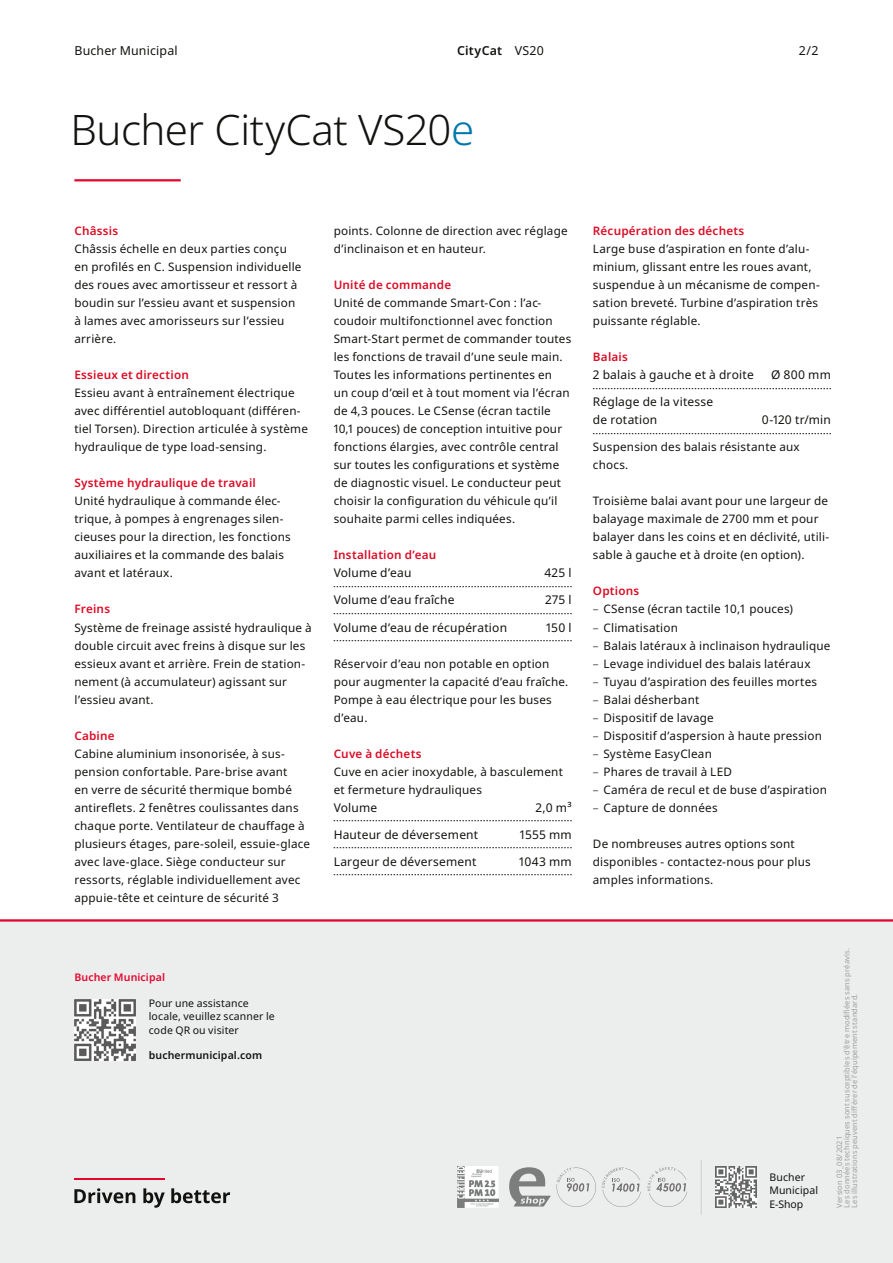
<style>
.page{position:relative;width:893px;height:1263px;background:#fff}
.page>*{position:absolute;margin:0;border:0;box-sizing:border-box;transform-origin:0 0}
.Title_28_30pt{font:300 42px "Noto Sans";letter-spacing:-.01em;color:#121310}
.Header_left_8_25_12p{font:12.3px "Noto Sans";letter-spacing:.015em;color:#121310}
.t1{font:600 12.3px "Noto Sans";letter-spacing:.02em;color:#121310}
.Header_right_8_25_12{font:12.3px "Noto Sans";color:#121310}
.Copy_small_Texttable{font:12px/18px "Noto Sans";letter-spacing:.015em;color:#121310}
.Copy_small_8_12pt_le{font:11.7px/18px "Noto Sans";letter-spacing:.015em;color:#121310}
.Subtitle_small_8_12p{font:600 11.7px "Noto Sans";letter-spacing:.015em;color:#dc0c26}
.Text_7_9pt{font:10.5px/13.5px "Noto Sans";letter-spacing:.01em;color:#121310}
.Text_7_9pt-2{font:600 10.5px "Noto Sans";letter-spacing:.01em;color:#121310}
.contact_info_header{font:600 10.5px "Noto Sans";letter-spacing:.01em;color:#e4042d}
.Text_7_9pt-3{font:7.5px "Noto Sans";letter-spacing:.015em;color:#9e9f9f}
.Text_5_5_disclaimer{font:7.5px "Noto Sans";letter-spacing:.02em;color:#9e9f9f}
.s1{font-weight:400}
.s2{color:#0077ab}
.s3{font-weight:300}
</style>
<div class="page">
<div style="left:0;top:919px;width:893px;height:344px;background:#eceded"></div>
<hr style="left:74px;top:179px;width:107px;height:2px;background:#e4042d">
<hr style="left:0;top:919px;width:893px;height:2px;background:#e4042d">
<svg style="left:334px;top:586px;width:238px;height:1px"></svg>
<svg style="left:334px;top:613px;width:238px;height:1px"></svg>
<svg style="left:334px;top:640px;width:238px;height:1px"></svg>
<svg style="left:334px;top:820px;width:238px;height:1px"></svg>
<svg style="left:334px;top:847px;width:238px;height:1px"></svg>
<svg style="left:334px;top:874px;width:238px;height:1px"></svg>
<svg style="left:593px;top:388px;width:238px;height:1px"></svg>
<svg style="left:593px;top:433px;width:238px;height:1px"></svg>
<img style="left:74px;top:999px;width:62px;height:61px">
<svg style="left:74px;top:1188px;width:61px;height:15px"></svg>
<svg style="left:143px;top:1188px;width:22px;height:20px"></svg>
<svg style="left:171px;top:1188px;width:59px;height:15px"></svg>
<hr style="left:74px;top:1178px;width:91px;height:2px;background:#e4042d">
<img style="left:715px;top:1167px;width:42px;height:41px">
<img style="left:457px;top:1167px;width:41px;height:41px">
<svg style="left:509px;top:1167px;width:42px;height:39px"></svg>
<svg style="left:557px;top:1167px;width:39px;height:40px"></svg>
<svg style="left:602px;top:1167px;width:39px;height:40px"></svg>
<svg style="left:647px;top:1167px;width:40px;height:40px"></svg>
<hr style="left:701px;top:1160px;width:1px;height:55px;background:#d0d1d1">
<p class="Header_left_8_25_12p" style="left:74px;top:42px;width:105px">Bucher Municipal</p>
<p class="t1" style="left:457px;top:42px;width:88px">CityCat <span class="s1">VS20</span></p>
<p class="Header_right_8_25_12" style="left:799px;top:42px;width:21px">2/2</p>
<p class="Title_28_30pt" style="left:70px;top:101px;width:406px">Bucher CityCat VS20<span class="s2">e</span></p>
<p class="Subtitle_small_8_12p" style="left:74px;top:223px;width:45px">Châssis</p>
<p class="Copy_small_8_12pt_le" style="left:74px;top:240px;width:229px">Châssis échelle en deux parties conçu en profilés en C. Suspension individuelle des roues avec amortisseur et ressort à boudin sur l’essieu avant et suspension à lames avec amorisseurs sur l’essieu arrière.</p>
<p class="Subtitle_small_8_12p" style="left:74px;top:367px;width:116px">Essieux et direction</p>
<p class="Copy_small_8_12pt_le" style="left:74px;top:384px;width:235px">Essieu avant à entraînement électrique avec différentiel autobloquant (différen&shy;tiel Torsen). Direction articulée à système hydraulique de type load-sensing.</p>
<p class="Subtitle_small_8_12p" style="left:74px;top:475px;width:183px">Système hydraulique de travail</p>
<p class="Copy_small_8_12pt_le" style="left:74px;top:492px;width:218px">Unité hydraulique à commande élec&shy;trique, à pompes à engrenages silen&shy;cieuses pour la direction, les fonctions auxiliaires et la commande des balais avant et latéraux.</p>
<p class="Subtitle_small_8_12p" style="left:74px;top:601px;width:37px">Freins</p>
<p class="Copy_small_8_12pt_le" style="left:74px;top:618px;width:239px">Système de freinage assisté hydraulique à double circuit avec freins à disque sur les essieux avant et arrière. Frein de station&shy;nement (à accumulateur) agissant sur l’essieu avant.</p>
<p class="Subtitle_small_8_12p" style="left:74px;top:727px;width:42px">Cabine</p>
<p class="Copy_small_8_12pt_le" style="left:74px;top:744px;width:237px">Cabine aluminium insonorisée, à sus&shy;pension confortable. Pare-brise avant<br>en verre de sécurité thermique bombé antireflets. 2 fenêtres coulissantes dans chaque porte. Ventilateur de chauffage à plusieurs étages, pare-soleil, essuie-glace avec lave-glace. Siège conducteur sur ressorts, réglable individuellement avec appuie-tête et ceinture de sécurité 3</p>
<p class="contact_info_header" style="left:74px;top:970px;width:92px">Bucher Municipal</p>
<p class="Text_7_9pt" style="left:149px;top:996px;width:127px">Pour une assistance locale, veuillez scanner le code QR ou visiter</p>
<p class="Text_7_9pt-2" style="left:149px;top:1048px;width:115px">buchermunicipal.com</p>
<p class="Copy_small_8_12pt_le" style="left:334px;top:222px;width:236px">points. Colonne de direction avec réglage d’inclinaison et en hauteur.</p>
<p class="Subtitle_small_8_12p" style="left:334px;top:277px;width:119px">Unité de commande</p>
<p class="Copy_small_8_12pt_le" style="left:334px;top:294px;width:239px">Unité de commande Smart-Con : l’ac&shy;coudoir multifonctionnel avec fonction Smart-Start permet de commander toutes les fonctions de travail d’une seule main.<br>Toutes les informations pertinentes en<br>un coup d’œil et à tout moment via l’écran de 4,3 pouces. Le CSense (écran tactile 10,1 pouces) de conception intuitive pour fonctions élargies, avec contrôle central sur toutes les configurations et système de diagnostic visuel. Le conducteur peut choisir la configuration du véhicule qu’il souhaite parmi celles indiquées.</p>
<p class="Subtitle_small_8_12p" style="left:334px;top:547px;width:104px">Installation d’eau</p>
<p class="Copy_small_Texttable" style="left:334px;top:564px;width:79px">Volume d’eau</p>
<p class="Copy_small_Texttable" style="left:544px;top:564px;width:29px">425 l</p>
<p class="Copy_small_Texttable" style="left:334px;top:591px;width:122px">Volume d’eau fraîche</p>
<p class="Copy_small_Texttable" style="left:545px;top:591px;width:28px">275 l</p>
<p class="Copy_small_Texttable" style="left:334px;top:618px;width:175px">Volume d’eau de récupération</p>
<p class="Copy_small_Texttable" style="left:546px;top:618px;width:27px">150 l</p>
<p class="Copy_small_8_12pt_le" style="left:334px;top:654px;width:236px">Réservoir d’eau non potable en option pour augmenter la capacité d’eau fraîche.<br>Pompe à eau électrique pour les buses d’eau.</p>
<p class="Subtitle_small_8_12p" style="left:334px;top:745px;width:89px">Cuve à déchets</p>
<p class="Copy_small_8_12pt_le" style="left:334px;top:762px;width:231px">Cuve en acier inoxydable, à basculement et fermeture hydrauliques</p>
<p class="Copy_small_Texttable" style="left:334px;top:798px;width:45px">Volume</p>
<p class="Copy_small_Texttable" style="left:536px;top:798px;width:38px">2,0 m³</p>
<p class="Copy_small_Texttable" style="left:334px;top:825px;width:146px">Hauteur de déversement</p>
<p class="Copy_small_Texttable" style="left:520px;top:825px;width:53px">1555 mm</p>
<p class="Copy_small_Texttable" style="left:334px;top:852px;width:144px">Largeur de déversement</p>
<p class="Copy_small_Texttable" style="left:519px;top:852px;width:54px">1043 mm</p>
<p class="Subtitle_small_8_12p" style="left:593px;top:223px;width:153px">Récupération des déchets</p>
<p class="Copy_small_8_12pt_le" style="left:593px;top:240px;width:228px">Large buse d’aspiration en fonte d’alu&shy;minium, glissant entre les roues avant, suspendue à un mécanisme de compen&shy;sation breveté. Turbine d’aspiration très puissante réglable.</p>
<p class="Subtitle_small_8_12p" style="left:593px;top:349px;width:36px">Balais</p>
<p class="Copy_small_Texttable" style="left:593px;top:366px;width:162px">2 balais à gauche et à droite</p>
<p class="Copy_small_Texttable" style="left:771px;top:366px;width:61px">Ø 800 mm</p>
<p class="Copy_small_Texttable" style="left:593px;top:393px;width:122px">Réglage de la vitesse de rotation</p>
<p class="Copy_small_Texttable" style="left:762px;top:411px;width:71px">0-120 tr/min</p>
<p class="Copy_small_8_12pt_le" style="left:593px;top:438px;width:208px">Suspension des balais résistante aux chocs.</p>
<p class="Copy_small_8_12pt_le" style="left:593px;top:492px;width:238px">Troisième balai avant pour une largeur de balayage maximale de 2700 mm et pour balayer dans les coins et en déclivité, utili&shy;sable à gauche et à droite (en option).</p>
<p class="Subtitle_small_8_12p" style="left:593px;top:583px;width:48px">Options</p>
<p class="Copy_small_8_12pt_le" style="left:593px;top:600px;width:202px"><span class="s3">–</span> CSense (écran tactile 10,1 pouces)</p>
<p class="Copy_small_8_12pt_le" style="left:593px;top:618px;width:87px"><span class="s3">–</span> Climatisation</p>
<p class="Copy_small_8_12pt_le" style="left:593px;top:636px;width:239px"><span class="s3">–</span> Balais latéraux à inclinaison hydraulique</p>
<p class="Copy_small_8_12pt_le" style="left:593px;top:654px;width:219px"><span class="s3">–</span> Levage individuel des balais latéraux</p>
<p class="Copy_small_8_12pt_le" style="left:593px;top:672px;width:226px"><span class="s3">–</span> Tuyau d’aspiration des feuilles mortes</p>
<p class="Copy_small_8_12pt_le" style="left:593px;top:690px;width:108px"><span class="s3">–</span> Balai désherbant</p>
<p class="Copy_small_8_12pt_le" style="left:593px;top:708px;width:122px"><span class="s3">–</span> Dispositif de lavage</p>
<p class="Copy_small_8_12pt_le" style="left:593px;top:726px;width:230px"><span class="s3">–</span> Dispositif d’aspersion à haute pression</p>
<p class="Copy_small_8_12pt_le" style="left:593px;top:744px;width:121px"><span class="s3">–</span> Système EasyClean</p>
<p class="Copy_small_8_12pt_le" style="left:593px;top:762px;width:140px"><span class="s3">–</span> Phares de travail à LED</p>
<p class="Copy_small_8_12pt_le" style="left:593px;top:780px;width:235px"><span class="s3">–</span> Caméra de recul et de buse d’aspiration</p>
<p class="Copy_small_8_12pt_le" style="left:593px;top:798px;width:126px"><span class="s3">–</span> Capture de données</p>
<p class="Copy_small_8_12pt_le" style="left:593px;top:834px;width:203px">De nombreuses autres options sont</p>
<p class="Copy_small_8_12pt_le" style="left:593px;top:852px;width:219px">disponibles - contactez-nous pour plus amples informations.</p>
<p class="Text_7_9pt" style="left:769px;top:1170px;width:50px">Bucher<br>Municipal<br>E-Shop</p>
<p class="Text_7_9pt-3" style="left:842px;top:1208px;width:261px;rotate:-90deg">Les données techniques sont susceptibles d’être modifiées sans préavis.</p>
<p class="Text_7_9pt-3" style="left:849px;top:1208px;width:216px;rotate:-90deg">Les illustrations peuvent différer de l’équipement standard.</p>
<p class="Text_5_5_disclaimer" style="left:834px;top:1208px;width:73px;rotate:-90deg">Version 03_08/2021</p>
</div>
